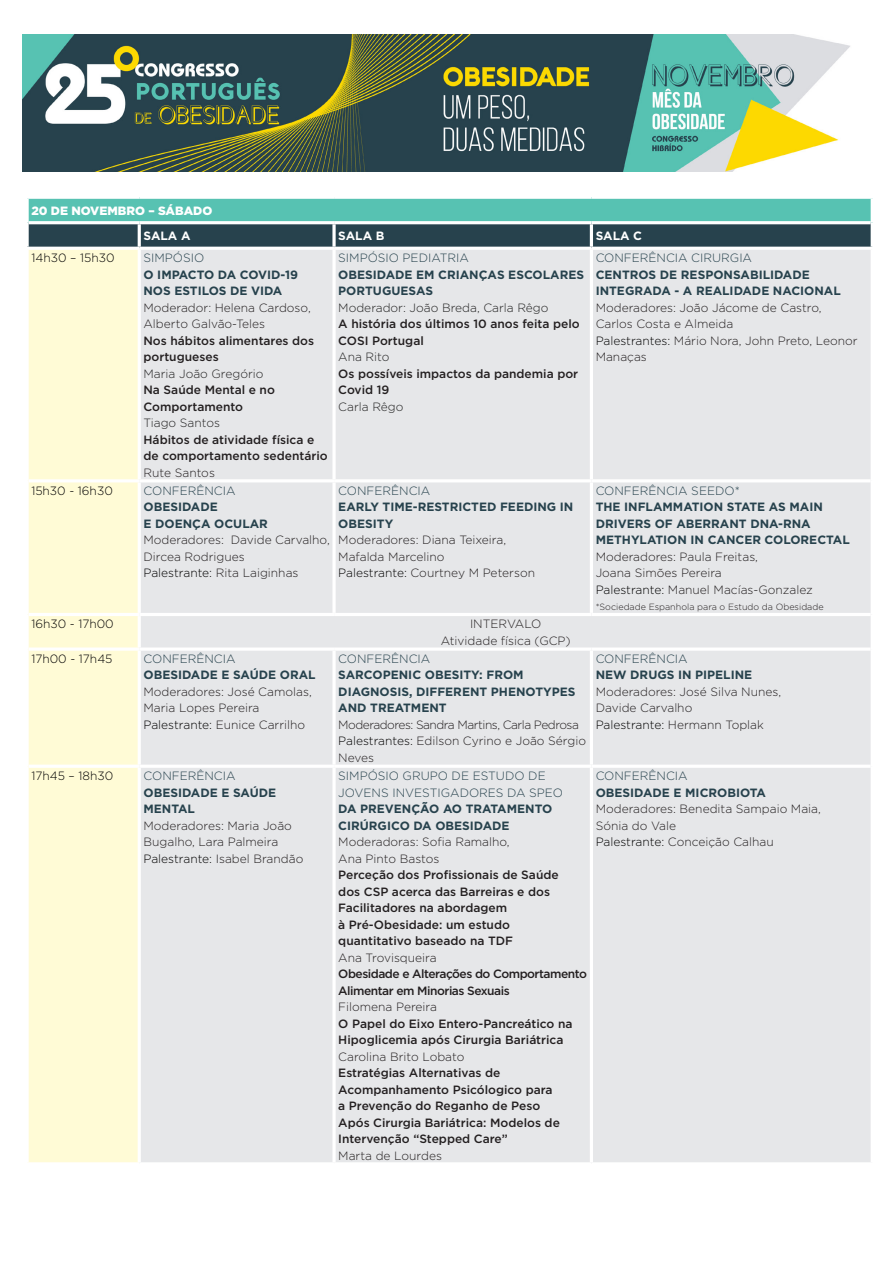
<style>
.page{position:relative;width:893px;height:1263px;background:#fff}
.page>*{position:absolute;margin:0;border:0;box-sizing:border-box;transform-origin:0 0}
.t1{font:300 12px/16.5px "Gotham";color:#231f20}
.t2{font:500 12px/16.5px "Gotham";color:#231f20}
.t3{font:700 12px/16.5px "Gotham";color:#27424d}
.t4{font:300 12px/16.5px "Gotham";color:#27424d}
.t5{font:300 12px "Gotham";color:#222}
.t6{font:500 12px/16.5px "Gotham";letter-spacing:-.04em;color:#231f20}
.t7{font:300 12px "Gotham";color:#000}
.t8{font:300 12px "Gotham";letter-spacing:-.04em;color:#231f20}
.t9{font:900 12px "Gotham";color:#fff}
.t10{font:700 12px "Gotham";color:#fff}
.t11{font:300 9px "Gotham";color:#231f20}
.s1{font-weight:300;color:#231f20}
.s2{color:#000}
.s3{font-weight:700;color:#27424d}
</style>
<div class="page">
<div style="left:27px;top:197px;width:845px;height:26px;background:#57c2b2"></div>
<svg style="left:29px;top:224px;width:842px;height:23px;background:#2d4752"></svg>
<div style="left:29px;top:250px;width:109px;height:912px;background:#fffbd6"></div>
<div style="left:141px;top:250px;width:730px;height:912px;background:#e6e7e9"></div>
<hr style="left:332px;top:250px;width:4px;height:229px;background:#fff">
<hr style="left:590px;top:250px;width:3px;height:229px;background:#fff">
<hr style="left:332px;top:482px;width:4px;height:131px;background:#f7f7f7">
<hr style="left:590px;top:482px;width:3px;height:131px;background:#fff">
<hr style="left:332px;top:651px;width:4px;height:114px;background:#f7f7f8">
<hr style="left:590px;top:651px;width:3px;height:114px;background:#fff">
<hr style="left:332px;top:768px;width:4px;height:394px;background:#fff">
<hr style="left:590px;top:768px;width:3px;height:394px;background:#fff">
<hr style="left:139px;top:479px;width:195px;height:3px;background:#fff">
<hr style="left:334px;top:479px;width:257px;height:3px;background:#fff">
<hr style="left:591px;top:479px;width:280px;height:3px;background:#fff">
<hr style="left:139px;top:613px;width:195px;height:3px;background:#fff">
<hr style="left:334px;top:613px;width:257px;height:3px;background:#fff">
<hr style="left:591px;top:613px;width:280px;height:3px;background:#fff">
<hr style="left:139px;top:647px;width:195px;height:4px;background:#fff">
<hr style="left:334px;top:647px;width:257px;height:4px;background:#fff">
<hr style="left:591px;top:647px;width:280px;height:4px;background:#f8f8f9">
<hr style="left:139px;top:765px;width:195px;height:3px;background:#fff">
<hr style="left:334px;top:765px;width:257px;height:3px;background:#fff">
<hr style="left:591px;top:765px;width:280px;height:3px;background:#fff">
<hr style="left:29px;top:479px;width:110px;height:3px;background:#fff">
<hr style="left:29px;top:613px;width:110px;height:3px;background:#fff">
<svg style="left:29px;top:647px;width:110px;height:4px"></svg>
<hr style="left:29px;top:765px;width:110px;height:3px;background:#fff">
<hr style="left:334px;top:221px;width:257px;height:3px;background:#fff">
<hr style="left:591px;top:221px;width:280px;height:3px;background:#fff">
<hr style="left:590px;top:224px;width:3px;height:23px;background:#fff">
<hr style="left:871px;top:199px;width:3px;height:24px;background:#fff">
<hr style="left:26px;top:199px;width:3px;height:24px;background:#fff">
<hr style="left:26px;top:196px;width:113px;height:3px;background:#fff">
<hr style="left:139px;top:196px;width:195px;height:3px;background:#fff">
<hr style="left:334px;top:196px;width:257px;height:3px;background:#fff">
<hr style="left:591px;top:196px;width:283px;height:3px;background:#fff">
<hr style="left:29px;top:221px;width:110px;height:3px;background:#fff">
<hr style="left:139px;top:221px;width:195px;height:3px;background:#fff">
<hr style="left:138px;top:224px;width:3px;height:23px;background:#fff">
<svg style="left:332px;top:224px;width:4px;height:23px"></svg>
<img style="left:22px;top:34px;width:828px;height:137px">
<p class="t9" style="left:31px;top:202px;width:183px">20 DE NOVEMBRO – SÁBADO</p>
<p class="t10" style="left:144px;top:228px;width:48px">SALA A</p>
<p class="t10" style="left:338px;top:228px;width:48px">SALA B</p>
<p class="t10" style="left:596px;top:228px;width:48px">SALA C</p>
<p class="t7" style="left:31px;top:250px;width:85px">14h30 – 15h30</p>
<p class="t4" style="left:144px;top:249px;width:62px">SIMPÓSIO</p>
<p class="t3" style="left:144px;top:266px;width:156px">O IMPACTO DA COVID-19<br>NOS ESTILOS DE VIDA</p>
<p class="t1" style="left:144px;top:299px;width:169px">Moderador: Helena Cardoso,<br>Alberto Galvão-Teles</p>
<p class="t2" style="left:144px;top:332px;width:172px">Nos hábitos alimentares dos portugueses</p>
<p class="t5" style="left:144px;top:366px;width:121px">Maria João Gregório</p>
<p class="t2" style="left:144px;top:381px;width:133px">Na Saúde Mental e no<br>Comportamento</p>
<p class="t5" style="left:144px;top:415px;width:78px">Tiago Santos</p>
<p class="t2" style="left:144px;top:431px;width:186px">Hábitos de atividade física e de comportamento sedentário</p>
<p class="t1" style="left:144px;top:464px;width:73px">Rute Santos</p>
<p class="t4" style="left:338px;top:249px;width:132px">SIMPÓSIO PEDIATRIA</p>
<p class="t3" style="left:338px;top:266px;width:247px">OBESIDADE EM CRIANÇAS ESCOLARES<br>PORTUGUESAS</p>
<p class="t5" style="left:338px;top:300px;width:212px">Moderador: João Breda, Carla Rêgo</p>
<p class="t2" style="left:338px;top:315px;width:243px">A história dos últimos 10 anos feita pelo<br>COSI Portugal</p>
<p class="t5" style="left:338px;top:349px;width:53px">Ana Rito</p>
<p class="t2" style="left:338px;top:365px;width:241px">Os possíveis impactos da pandemia por<br>Covid 19</p>
<p class="t5" style="left:338px;top:399px;width:67px">Carla Rêgo</p>
<p class="t4" style="left:596px;top:249px;width:158px">CONFERÊNCIA CIRURGIA</p>
<p class="t3" style="left:596px;top:266px;width:247px">CENTROS DE RESPONSABILIDADE<br>INTEGRADA - A REALIDADE NACIONAL<br><span class="s1">Moderadores: João Jácome de Castro,</span></p>
<p class="t1" style="left:596px;top:315px;width:139px">Carlos Costa e Almeida</p>
<p class="t1" style="left:596px;top:332px;width:263px"><span class="s2">Palestrantes:</span> Mário Nora, John Preto, Leonor<br>Manaças</p>
<p class="t7" style="left:31px;top:483px;width:83px">15h30 - 16h30</p>
<p class="t4" style="left:144px;top:482px;width:94px">CONFERÊNCIA</p>
<p class="t3" style="left:144px;top:499px;width:126px">OBESIDADE<br>E DOENÇA OCULAR</p>
<p class="t1" style="left:144px;top:531px;width:188px">Moderadores: Davide Carvalho,<br>Dircea Rodrigues</p>
<p class="t1" style="left:144px;top:564px;width:157px"><span class="s2">Palestrante:</span> Rita Laiginhas</p>
<p class="t4" style="left:338px;top:482px;width:94px">CONFERÊNCIA</p>
<p class="t3" style="left:338px;top:499px;width:237px">EARLY TIME-RESTRICTED FEEDING IN<br>OBESITY</p>
<p class="t1" style="left:338px;top:531px;width:169px">Moderadores: Diana Teixeira,</p>
<p class="t1" style="left:338px;top:548px;width:108px">Mafalda Marcelino</p>
<p class="t1" style="left:338px;top:564px;width:198px"><span class="s2">Palestrante:</span> Courtney M Peterson</p>
<p class="t7" style="left:31px;top:616px;width:84px">16h30 - 17h00</p>
<p class="t1" style="left:470px;top:615px;width:73px">INTERVALO</p>
<p class="t1" style="left:441px;top:632px;width:132px">Atividade física (GCP)</p>
<p class="t7" style="left:31px;top:651px;width:83px">17h00 - 17h45</p>
<p class="t4" style="left:144px;top:650px;width:94px">CONFERÊNCIA</p>
<p class="t1" style="left:144px;top:667px;width:174px"><span class="s3">OBESIDADE E SAÚDE ORAL<br></span>Moderadores: José Camolas,<br>Maria Lopes Pereira</p>
<p class="t1" style="left:144px;top:716px;width:163px"><span class="s2">Palestrante:</span> Eunice Carrilho</p>
<p class="t4" style="left:338px;top:650px;width:94px">CONFERÊNCIA</p>
<p class="t3" style="left:338px;top:667px;width:239px">SARCOPENIC OBESITY: FROM<br>DIAGNOSIS, DIFFERENT PHENOTYPES<br>AND TREATMENT</p>
<p class="t8" style="left:338px;top:717px;width:242px">Moderadores: Sandra Martins, Carla Pedrosa</p>
<p class="t1" style="left:338px;top:733px;width:249px"><span class="s2">Palestrantes:</span> Edilson Cyrino e João Sérgio<br>Neves</p>
<p class="t7" style="left:31px;top:768px;width:83px">17h45 – 18h30</p>
<p class="t4" style="left:144px;top:767px;width:94px">CONFERÊNCIA</p>
<p class="t3" style="left:144px;top:784px;width:134px">OBESIDADE E SAÚDE<br>MENTAL</p>
<p class="t1" style="left:144px;top:817px;width:150px">Moderadores: Maria João<br>Bugalho, Lara Palmeira</p>
<p class="t1" style="left:144px;top:850px;width:161px"><span class="s2">Palestrante:</span> Isabel Brandão</p>
<p class="t4" style="left:338px;top:767px;width:226px">SIMPÓSIO GRUPO DE ESTUDO DE<br>JOVENS INVESTIGADORES DA SPEO</p>
<p class="t3" style="left:338px;top:800px;width:216px">DA PREVENÇÃO AO TRATAMENTO<br>CIRÚRGICO DA OBESIDADE</p>
<p class="t1" style="left:338px;top:833px;width:173px">Moderadoras: Sofia Ramalho,<br>Ana Pinto Bastos</p>
<p class="t2" style="left:338px;top:866px;width:222px">Perceção dos Profissionais de Saúde dos CSP acerca das Barreiras e dos<br>Facilitadores na abordagem<br>à Pré-Obesidade: um estudo quantitativo baseado na TDF</p>
<p class="t1" style="left:338px;top:949px;width:100px">Ana Trovisqueira</p>
<p class="t6" style="left:338px;top:965px;width:250px">Obesidade e Alterações do Comportamento<br>Alimentar em Minorias Sexuais</p>
<p class="t1" style="left:338px;top:998px;width:100px">Filomena Pereira</p>
<p class="t2" style="left:338px;top:1015px;width:236px">O Papel do Eixo Entero-Pancreático na<br>Hipoglicemia após Cirurgia Bariátrica</p>
<p class="t1" style="left:338px;top:1048px;width:128px">Carolina Brito Lobato</p>
<p class="t2" style="left:338px;top:1064px;width:223px">Estratégias Alternativas de<br>Acompanhamento Psicólogico para a Prevenção do Reganho de Peso<br>Após Cirurgia Bariátrica: Modelos de<br>Intervenção “Stepped Care”</p>
<p class="t1" style="left:338px;top:1147px;width:105px">Marta de Lourdes</p>
<p class="t4" style="left:596px;top:482px;width:146px">CONFERÊNCIA SEEDO*</p>
<p class="t3" style="left:596px;top:499px;width:256px">THE INFLAMMATION STATE AS MAIN<br>DRIVERS OF ABERRANT DNA-RNA<br>METHYLATION IN CANCER COLORECTAL<br><span class="s1">Moderadores: Paula Freitas,<br>Joana Simões Pereira</span></p>
<p class="t1" style="left:596px;top:581px;width:219px"><span class="s2">Palestrante:</span> Manuel Macías-Gonzalez</p>
<p class="t11" style="left:596px;top:601px;width:229px">*Sociedade Espanhola para o Estudo da Obesidade</p>
<p class="t4" style="left:596px;top:650px;width:94px">CONFERÊNCIA</p>
<p class="t3" style="left:596px;top:667px;width:158px">NEW DRUGS IN PIPELINE</p>
<p class="t1" style="left:596px;top:683px;width:187px">Moderadores: José Silva Nunes,</p>
<p class="t1" style="left:596px;top:700px;width:98px">Davide Carvalho</p>
<p class="t1" style="left:596px;top:716px;width:170px"><span class="s2">Palestrante:</span> Hermann Toplak</p>
<p class="t4" style="left:596px;top:767px;width:94px">CONFERÊNCIA</p>
<p class="t3" style="left:596px;top:784px;width:172px">OBESIDADE E MICROBIOTA</p>
<p class="t1" style="left:596px;top:800px;width:227px">Moderadores: Benedita Sampaio Maia,<br>Sónia do Vale</p>
<p class="t1" style="left:596px;top:833px;width:180px"><span class="s2">Palestrante:</span> Conceição Calhau</p>
</div>
